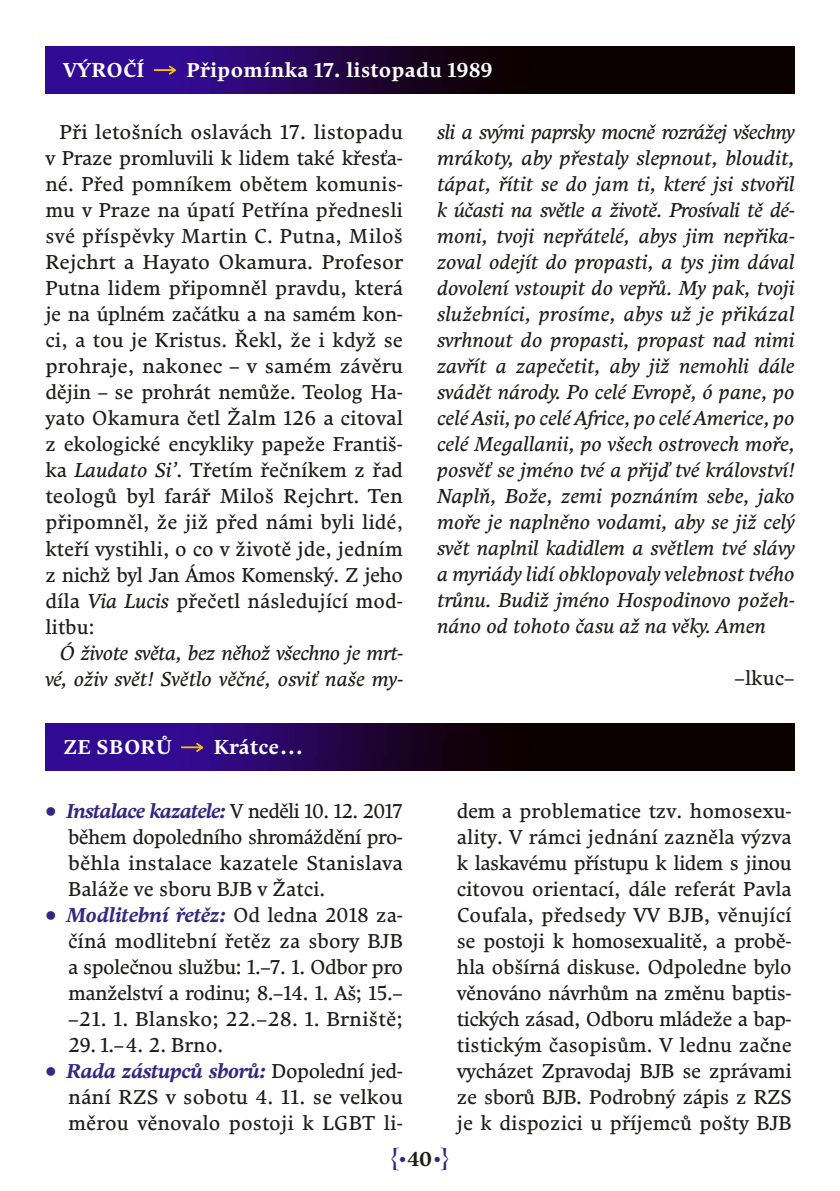
<style>
.page{position:relative;width:840px;height:1191px;background:#fff}
.page>*{position:absolute;margin:0;border:0;box-sizing:border-box;transform-origin:0 0}
.t1{font:20px/26px "Comenia Serif Pro";letter-spacing:.005em;color:#1d1d1b;text-align:justify}
.t2{font:italic 20px/26px "Comenia Serif Pro";letter-spacing:.005em;color:#1d1d1b;text-align:justify}
.t3{font:italic 20px/26px "Comenia Serif Pro";letter-spacing:-.02em;color:#1d1d1b;text-align:right}
.t4{font:700 20px "Comenia Serif Pro";letter-spacing:.02em;color:#fff}
.t5{font:700 20px "Preissig Antikva";color:#342782}
.s1{font-family:"Austie Bost Arrow Mania";font-weight:400;font-size:36px;color:#fcbf00}
.s2{font-style:italic}
.s3{color:#342782}
.s4{font-weight:700;font-style:italic;color:#342782}
.s5{font-family:"Brandon Grotesque"}
.s6{font-family:"Comenia Serif Pro";color:#1d1d1b}
</style>
<div class="page">
<img style="left:45px;top:46px;width:749px;height:47px">
<svg style="left:153px;top:65px;width:24px;height:10px"></svg>
<img style="left:45px;top:723px;width:749px;height:47px">
<svg style="left:180px;top:742px;width:25px;height:11px"></svg>
<p class="t4" style="left:63px;top:56px;width:430px">VÝROČÍ <span class="s1">p</span> Připomínka 17. listopadu 1989</p>
<p class="t1" style="left:45px;top:119px;width:359px;text-indent:14px">Při letošních oslavách 17. listopadu v Praze promluvili k lidem také křesťa&shy;né. Před pomníkem obětem komunis&shy;mu v Praze na úpatí Petřína přednesli své příspěvky Martin C. Putna, Miloš Rejchrt a Hayato Okamura. Profesor Putna lidem připomněl pravdu, která je na úplném začátku a na samém kon&shy;ci, a tou je Kristus. Řekl, že i když se prohraje, nakonec – v samém závěru dějin – se prohrát nemůže. Teolog Ha&shy;yato Okamura četl Žalm 126 a citoval z ekologické encykliky papeže Františ&shy;ka <span class="s2">Laudato Si’</span>. Třetím řečníkem z řad teologů byl farář Miloš Rejchrt. Ten připomněl, že již před námi byli lidé, kteří vystihli, o co v životě jde, jedním z nichž byl Jan Ámos Komenský. Z jeho díla <span class="s2">Via Lucis</span> přečetl následující mod&shy;litbu:</p>
<p class="t3" style="left:45px;top:639px;width:359px">Ó živote světa, bez něhož všechno je mrt&shy;vé, oživ svět! Světlo věčné, osviť naše my-</p>
<p class="t4" style="left:63px;top:733px;width:241px">ZE SBORŮ <span class="s1">p</span> Krátce…</p>
<p class="t1" style="left:68px;top:798px;width:336px;text-indent:-23px"><span class="s3">•</span> <span class="s4">Instalace kazatele:</span> V neděli 10. 12. 2017 během dopoledního shromáždění pro&shy;běhla instalace kazatele Stanislava Baláže ve sboru BJB v Žatci.</p>
<p class="t1" style="left:68px;top:902px;width:336px;text-indent:-23px"><span class="s3">•</span> <span class="s4">Modlitební řetěz:</span> Od ledna 2018 za&shy;číná modlitební řetěz za sbory BJB a společnou službu: 1.–7. 1. Odbor pro manželství a rodinu; 8.–14. 1. Aš; 15.– –21. 1. Blansko; 22.–28. 1. Brniště;</p>
<p class="t1" style="left:68px;top:1032px;width:156px">29. 1.–4. 2. Brno.</p>
<p class="t1" style="left:68px;top:1058px;width:336px;text-indent:-23px"><span class="s3">•</span> <span class="s4">Rada zástupců sborů:</span> Dopolední jed&shy;nání RZS v sobotu 4. 11. se velkou měrou věnovalo postoji k LGBT li-</p>
<p class="t2" style="left:437px;top:119px;width:359px">sli a svými paprsky mocně rozrážej všechny mrákoty, aby přestaly slepnout, bloudit, tápat, řítit se do jam ti, které jsi stvořil k účasti na světle a životě. Prosívali tě dé&shy;moni, tvoji nepřátelé, abys jim nepřika&shy;zoval odejít do propasti, a tys jim dával dovolení vstoupit do vepřů. My pak, tvoji služebníci, prosíme, abys už je přikázal svrhnout do propasti, propast nad nimi zavřít a zapečetit, aby již nemohli dále svádět národy. Po celé Evropě, ó pane, po celé Asii, po celé Africe, po celé Americe, po celé Megallanii, po všech ostrovech moře, posvěť se jméno tvé a přijď tvé království!<br>Naplň, Bože, zemi poznáním sebe, jako moře je naplněno vodami, aby se již celý svět naplnil kadidlem a světlem tvé slávy a myriády lidí obklopovaly velebnost tvého trůnu. Budiž jméno Hospodinovo požeh&shy;náno od tohoto času až na věky. Amen</p>
<p class="t1" style="left:734px;top:665px;width:61px">–lkuc–</p>
<p class="t1" style="left:456px;top:798px;width:336px">dem a problematice tzv. homosexu&shy;ality. V rámci jednání zazněla výzva k laskavému přístupu k lidem s jinou citovou orientací, dále referát Pavla Coufala, předsedy VV BJB, věnující se postoji k homosexualitě, a probě&shy;hla obšírná diskuse. Odpoledne bylo věnováno návrhům na změnu baptis&shy;tických zásad, Odboru mládeže a bap&shy;tistickým časopisům. V lednu začne vycházet Zpravodaj BJB se zprávami ze sborů BJB. Podrobný zápis z RZS je k dispozici u příjemců pošty BJB</p>
<p class="t5" style="left:390px;top:1143px;width:60px">{<span class="s5">•</span><span class="s6">40</span><span class="s5">•</span>}</p>
</div>
